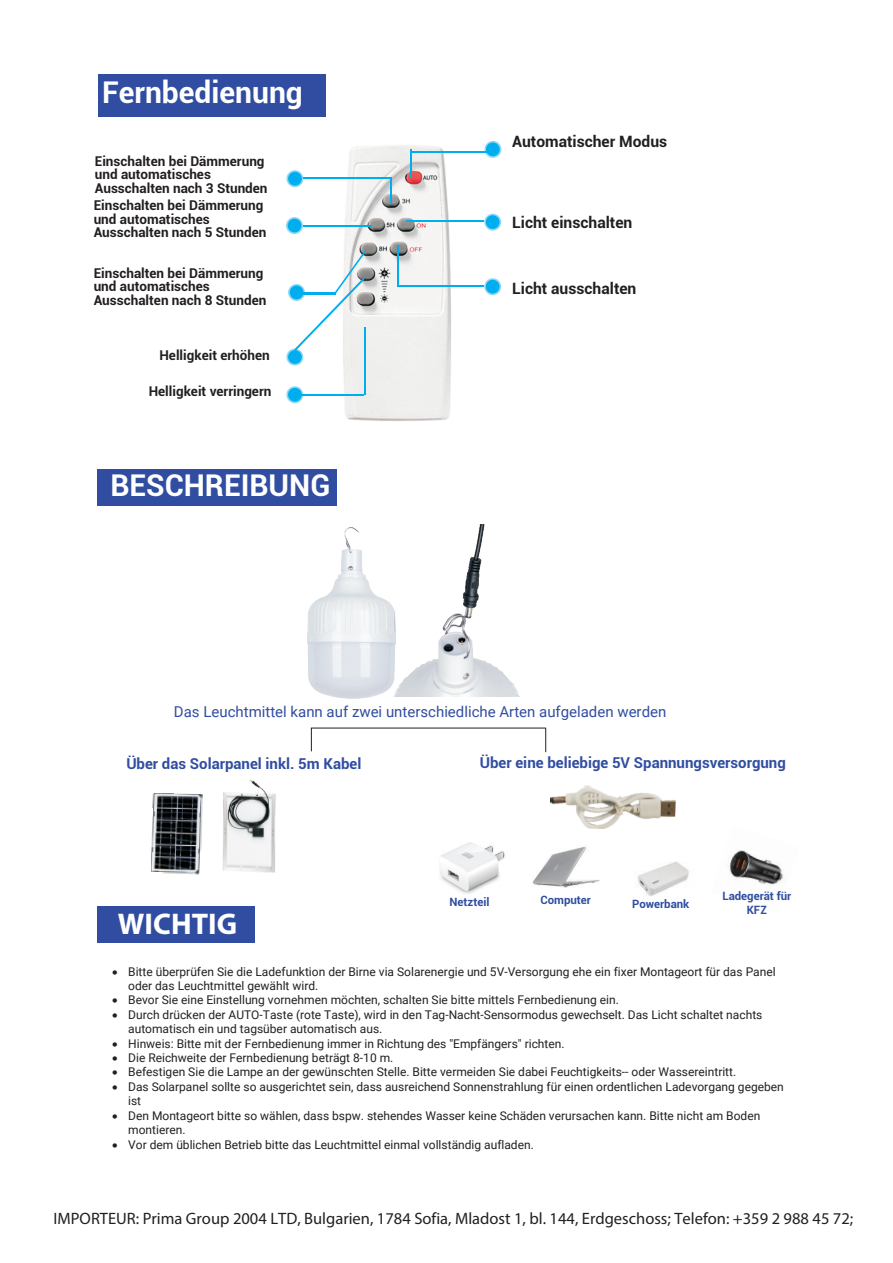
<style>
.page{position:relative;width:893px;height:1263px;background:#fff}
.page>*{position:absolute;margin:0;border:0;box-sizing:border-box;transform-origin:0 0}
.t1{font:700 30px "Roboto";color:#fff}
.t2{font:700 30px "Myriad Pro";color:#fff}
.t3{font:16.5px "Myriad Pro";color:#231f20}
.t4{font:700 15.6px "Roboto";color:#231f20}
.t5{font:700 15px "Roboto";color:#304da1}
.t6{font:15px "Roboto";color:#304da1}
.t7{font:700 13.5px/13.5px "Roboto";color:#231f20}
.t8{font:12px/14.4px "Roboto";color:#231f20}
.t9{font:700 11.4px/13.6px "Roboto";color:#304da1;text-align:center}
</style>
<div class="page">
<svg style="left:286px;top:170px;width:17px;height:17px"></svg>
<svg style="left:485px;top:141px;width:16px;height:17px"></svg>
<svg style="left:484px;top:214px;width:17px;height:17px"></svg>
<svg style="left:484px;top:278px;width:17px;height:17px"></svg>
<svg style="left:286px;top:217px;width:17px;height:17px"></svg>
<svg style="left:288px;top:284px;width:17px;height:17px"></svg>
<svg style="left:286px;top:349px;width:17px;height:16px"></svg>
<svg style="left:286px;top:386px;width:17px;height:17px"></svg>
<img style="left:335px;top:145px;width:123px;height:276px">
<div style="left:288px;top:172px;width:14px;height:14px;background:#00aeef;border-radius:50%"></div>
<div style="left:486px;top:142px;width:14px;height:14px;background:#00aeef;border-radius:50%"></div>
<div style="left:486px;top:215px;width:13px;height:14px;background:#00aeef;border-radius:50%"></div>
<div style="left:486px;top:280px;width:13px;height:13px;background:#00aeef;border-radius:50%"></div>
<div style="left:288px;top:219px;width:13px;height:13px;background:#00aeef;border-radius:50%"></div>
<div style="left:290px;top:286px;width:13px;height:13px;background:#00aeef;border-radius:50%"></div>
<div style="left:288px;top:350px;width:14px;height:14px;background:#00aeef;border-radius:50%"></div>
<div style="left:288px;top:388px;width:14px;height:14px;background:#00aeef;border-radius:50%"></div>
<hr style="left:303px;top:177px;width:87px;height:2px;background:#00aeef">
<hr style="left:411px;top:151px;width:78px;height:1px;background:#00aeef">
<hr style="left:407px;top:221px;width:77px;height:1px;background:#00aeef">
<hr style="left:399px;top:285px;width:85px;height:2px;background:#00aeef">
<hr style="left:303px;top:225px;width:68px;height:2px;background:#00aeef">
<hr style="left:302px;top:394px;width:62px;height:1px;background:#00aeef">
<svg style="left:390px;top:178px;width:1px;height:25px"></svg>
<svg style="left:411px;top:149px;width:1px;height:28px"></svg>
<hr style="left:397px;top:245px;width:2px;height:41px;background:#00aeef">
<svg style="left:294px;top:249px;width:72px;height:104px"></svg>
<hr style="left:364px;top:328px;width:1px;height:67px;background:#00aeef">
<img style="left:439px;top:842px;width:66px;height:52px">
<img style="left:637px;top:861px;width:52px;height:36px">
<img style="left:729px;top:850px;width:55px;height:35px">
<img style="left:532px;top:846px;width:67px;height:42px">
<img style="left:307px;top:528px;width:88px;height:170px">
<img style="left:151px;top:793px;width:52px;height:81px">
<img style="left:550px;top:785px;width:126px;height:44px">
<img style="left:223px;top:780px;width:53px;height:93px">
<div style="left:98px;top:469px;width:239px;height:37px;background:#304da1"></div>
<div style="left:97px;top:906px;width:157px;height:37px;background:#304da1"></div>
<div style="left:98px;top:74px;width:228px;height:42px;background:#304da1"></div>
<img style="left:360px;top:524px;width:159px;height:172px">
<svg style="left:311px;top:727px;width:236px;height:25px"></svg>
<h1 class="t1" style="left:102px;top:71px;width:202px">Fernbedienung</h1>
<p class="t7" style="left:95px;top:154px;width:174px">Einschalten bei Dämmerung und automatisches<br>Ausschalten nach 3 Stunden</p>
<p class="t7" style="left:94px;top:198px;width:174px">Einschalten bei Dämmerung und automatisches<br>Ausschalten nach 5 Stunden</p>
<p class="t7" style="left:94px;top:266px;width:174px">Einschalten bei Dämmerung und automatisches<br>Ausschalten nach 8 Stunden</p>
<p class="t7" style="left:159px;top:348px;width:112px">Helligkeit erhöhen</p>
<p class="t7" style="left:149px;top:384px;width:124px">Helligkeit verringern</p>
<h1 class="t1" style="left:110px;top:464px;width:222px">BESCHREIBUNG</h1>
<h3 class="t4" style="left:512px;top:130px;width:157px">Automatischer Modus</h3>
<h3 class="t4" style="left:512px;top:211px;width:122px">Licht einschalten</h3>
<h3 class="t4" style="left:512px;top:277px;width:126px">Licht ausschalten</h3>
<p class="t6" style="left:174px;top:701px;width:494px">Das Leuchtmittel kann auf zwei unterschiedliche Arten aufgeladen werden</p>
<p class="t5" style="left:126px;top:753px;width:237px">Über das Solarpanel inkl. 5m Kabel</p>
<h1 class="t2" style="left:118px;top:904px;width:121px">WICHTIG</h1>
<p class="t5" style="left:480px;top:752px;width:307px">Über eine beliebige 5V Spannungsversorgung</p>
<p class="t9" style="left:449px;top:895px;width:41px">Netzteil</p>
<p class="t9" style="left:540px;top:892px;width:52px">Computer</p>
<p class="t9" style="left:632px;top:896px;width:59px">Powerbank</p>
<p class="t9" style="left:722px;top:889px;width:70px">Ladegerät für<br>KFZ</p>
<p class="t8" style="left:128px;top:964px;width:649px;text-indent:-16px">• Bitte überprüfen Sie die Ladefunktion der Birne via Solarenergie und 5V-Versorgung ehe ein fixer Montageort für das Panel oder das Leuchtmittel gewählt wird.</p>
<p class="t8" style="left:112px;top:992px;width:508px">• Bevor Sie eine Einstellung vornehmen möchten, schalten Sie bitte mittels Fernbedienung ein.</p>
<p class="t8" style="left:128px;top:1007px;width:636px;text-indent:-16px">• Durch drücken der AUTO-Taste (rote Taste), wird in den Tag-Nacht-Sensormodus gewechselt. Das Licht schaltet nachts automatisch ein und tagsüber automatisch aus.</p>
<p class="t8" style="left:112px;top:1036px;width:454px">• Hinweis: Bitte mit der Fernbedienung immer in Richtung des "Empfängers" richten.</p>
<p class="t8" style="left:112px;top:1050px;width:283px">• Die Reichweite der Fernbedienung beträgt 8-10 m.</p>
<p class="t8" style="left:112px;top:1064px;width:626px">• Befestigen Sie die Lampe an der gewünschten Stelle. Bitte vermeiden Sie dabei Feuchtigkeits-- oder Wassereintritt.</p>
<p class="t8" style="left:128px;top:1079px;width:657px;text-indent:-16px">• Das Solarpanel sollte so ausgerichtet sein, dass ausreichend Sonnenstrahlung für einen ordentlichen Ladevorgang gegeben ist</p>
<p class="t8" style="left:128px;top:1108px;width:634px;text-indent:-16px">• Den Montageort bitte so wählen, dass bspw. stehendes Wasser keine Schäden verursachen kann. Bitte nicht am Boden montieren.</p>
<p class="t8" style="left:112px;top:1136px;width:423px">• Vor dem üblichen Betrieb bitte das Leuchtmittel einmal vollständig aufladen.</p>
<h2 class="t3" style="left:54px;top:1208px;width:801px">IMPORTEUR: Prima Group 2004 LTD, Bulgarien, 1784 Sofia, Mladost 1, bl. 144, Erdgeschoss; Telefon: +359 2 988 45 72;</h2>
</div>
